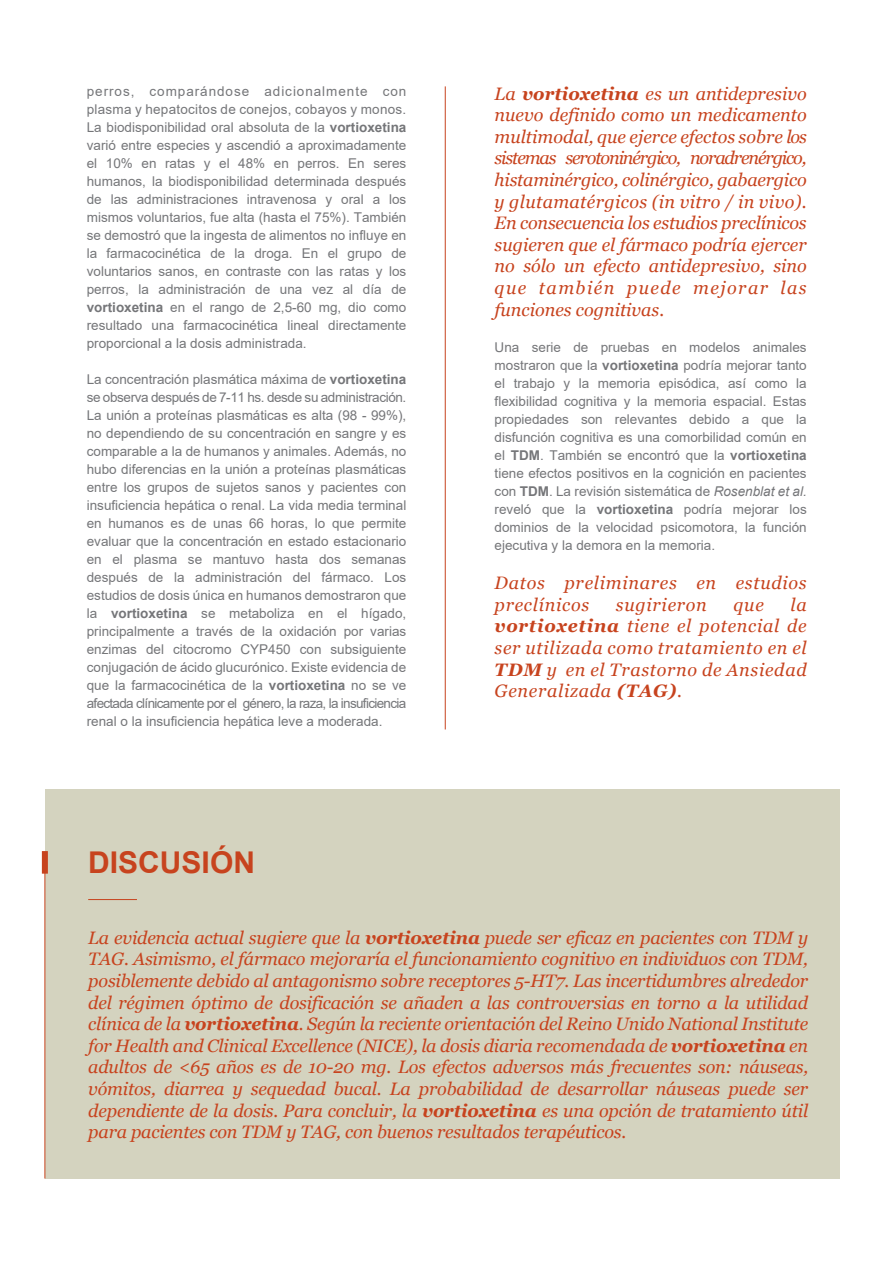
<style>
.page{position:relative;width:893px;height:1263px;background:#fff}
.page>*{position:absolute;margin:0;border:0;box-sizing:border-box;transform-origin:0 0}
.t1{font:700 30px "Arial";color:#c7431e}
.t2{font:italic 18px/21.6px "Georgia";letter-spacing:.04em;color:#c7431e;text-align:justify}
.t3{font:13.5px/18px "Arial";color:#757679;text-align:justify}
.s1{font-weight:700}
.s2{font-style:italic}
</style>
<div class="page">
<div style="left:45px;top:789px;width:795px;height:389px;background:#d4d3bf"></div>
<hr style="left:88px;top:899px;width:49px;height:1px;background:#c7431e">
<hr style="left:445px;top:86px;width:1px;height:643px;background:#c7431e">
<div style="left:42px;top:851px;width:6px;height:23px;background:#c7431e"></div>
<hr style="left:45px;top:861px;width:1px;height:317px;background:#c7431e">
<p class="t3" style="left:87px;top:82px;width:321px">perros, comparándose adicionalmente con plasma y hepatocitos de conejos, cobayos y monos.<br>La biodisponibilidad oral absoluta de la <span class="s1">vortioxetina </span>varió entre especies y ascendió a aproximadamente el 10% en ratas y el 48% en perros. En seres humanos, la biodisponibilidad determinada después de las administraciones intravenosa y oral a los mismos voluntarios, fue alta (hasta el 75%). También se demostró que la ingesta de alimentos no influye en la farmacocinética de la droga. En el grupo de voluntarios sanos, en contraste con las ratas y los perros, la administración de una vez al día de <span class="s1">vortioxetina</span> en el rango de 2,5-60 mg, dio como resultado una farmacocinética lineal directamente proporcional a la dosis administrada.</p>
<p class="t3" style="left:87px;top:370px;width:321px">La concentración plasmática máxima de <span class="s1">vortioxetina </span>se observa después de 7-11 hs. desde su administración.<br>La unión a proteínas plasmáticas es alta (98 - 99%), no dependiendo de su concentración en sangre y es comparable a la de humanos y animales. Además, no hubo diferencias en la unión a proteínas plasmáticas entre los grupos de sujetos sanos y pacientes con insuficiencia hepática o renal. La vida media terminal en humanos es de unas 66 horas, lo que permite evaluar que la concentración en estado estacionario en el plasma se mantuvo hasta dos semanas después de la administración del fármaco. Los estudios de dosis única en humanos demostraron que la <span class="s1">vortioxetina</span> se metaboliza en el hígado, principalmente a través de la oxidación por varias enzimas del citocromo CYP450 con subsiguiente conjugación de ácido glucurónico. Existe evidencia de que la farmacocinética de la <span class="s1">vortioxetina</span> no se ve afectada clínicamente por el género, la raza, la insuficiencia renal o la insuficiencia hepática leve a moderada.</p>
<h1 class="t1" style="left:88px;top:841px;width:168px">DISCUSIÓN</h1>
<p class="t2" style="left:495px;top:83px;width:314px">La <span class="s1">vortioxetina</span> es un antidepresivo nuevo definido como un medicamento multimodal, que ejerce efectos sobre los sistemas serotoninérgico, noradrenérgico, histaminérgico, colinérgico, gabaergico y glutamatérgicos (in vitro / in vivo).<br>En consecuencia los estudios preclínicos sugieren que el fármaco podría ejercer no sólo un efecto antidepresivo, sino que también puede mejorar las funciones cognitivas.</p>
<p class="t3" style="left:495px;top:338px;width:314px">Una serie de pruebas en modelos animales mostraron que la <span class="s1">vortioxetina</span> podría mejorar tanto el trabajo y la memoria episódica, así como la flexibilidad cognitiva y la memoria espacial. Estas propiedades son relevantes debido a que la disfunción cognitiva es una comorbilidad común en el <span class="s1">TDM</span>. También se encontró que la <span class="s1">vortioxetina </span>tiene efectos positivos en la cognición en pacientes con <span class="s1">TDM</span>. La revisión sistemática de <span class="s2">Rosenblat et al. </span>reveló que la <span class="s1">vortioxetina</span> podría mejorar los dominios de la velocidad psicomotora, la función ejecutiva y la demora en la memoria.</p>
<h2 class="t2" style="left:495px;top:572px;width:314px">Datos preliminares en estudios preclínicos</h2>
<h2 class="t2" style="left:495px;top:594px;width:314px;text-indent:296px">la <span class="s1">vortioxetina</span> tiene el potencial de ser utilizada como tratamiento en el <span class="s1">TDM</span> y en el Trastorno de Ansiedad Generalizada <span class="s1">(TAG)</span>.</h2>
<h2 class="t2" style="left:616px;top:594px;width:92px">sugirieron</h2>
<h2 class="t2" style="left:734px;top:594px;width:32px">que</h2>
<p class="t2" style="left:88px;top:927px;width:721px">La evidencia actual sugiere que la <span class="s1">vortioxetina</span> puede ser eficaz en pacientes con TDM y TAG. Asimismo, el fármaco mejoraría el funcionamiento cognitivo en individuos con TDM, posiblemente debido al antagonismo sobre receptores 5-HT7. Las incertidumbres alrededor del régimen óptimo de dosificación se añaden a las controversias en torno a la utilidad clínica de la <span class="s1">vortioxetina</span>. Según la reciente orientación del Reino Unido National Institute for Health and Clinical Excellence (NICE), la dosis diaria recomendada de <span class="s1">vortioxetina</span> en adultos de &lt;65 años es de 10-20 mg. Los efectos adversos más frecuentes son: náuseas, vómitos, diarrea y sequedad bucal. La probabilidad de desarrollar náuseas puede ser dependiente de la dosis. Para concluir, la <span class="s1">vortioxetina</span> es una opción de tratamiento útil para pacientes con TDM y TAG, con buenos resultados terapéuticos.</p>
</div>
